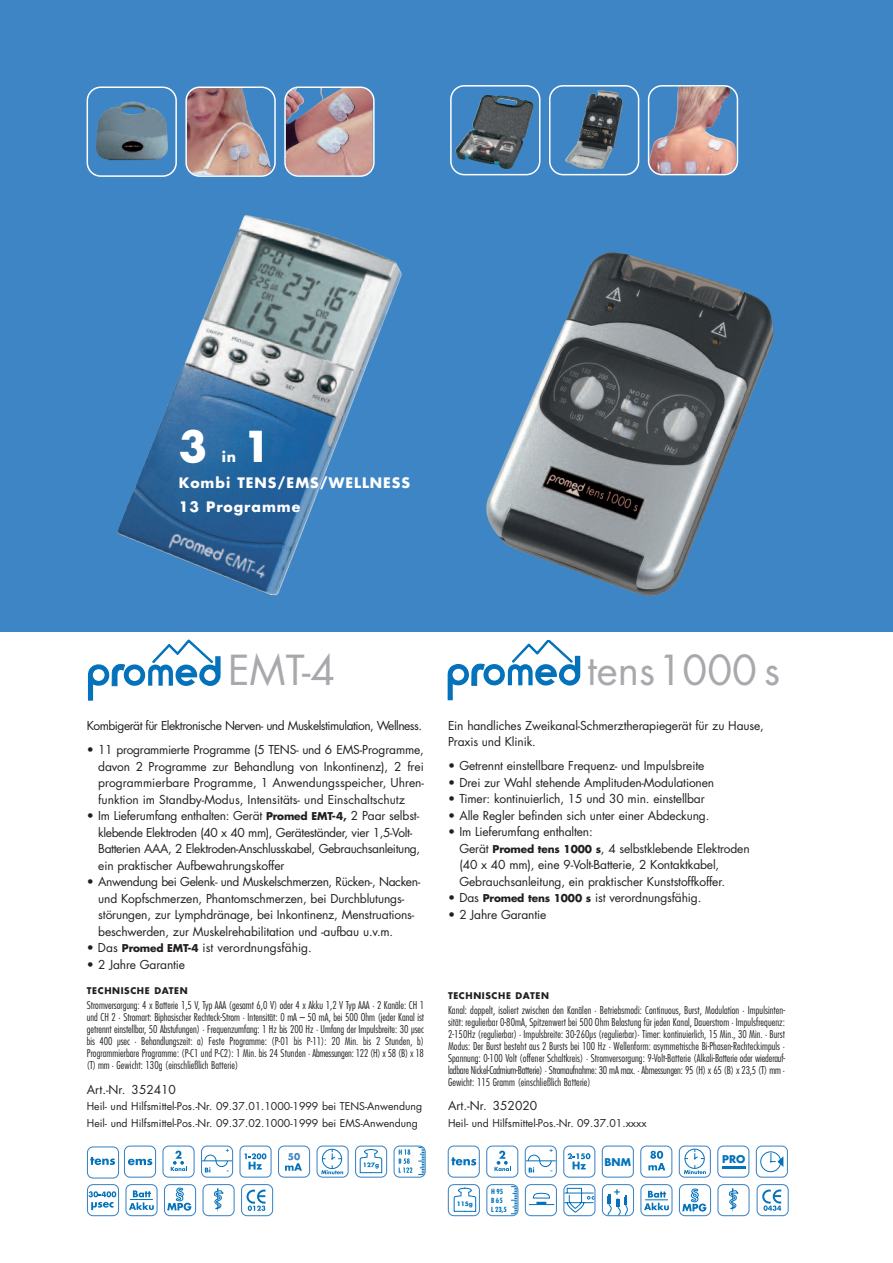
<style>
.page{position:relative;width:893px;height:1263px;background:#fff}
.page>*{position:absolute;margin:0;border:0;box-sizing:border-box;transform-origin:0 0}
.t1{font:700 41.4px "Futura";color:#fff}
.t2{font:40.35px "Futura";color:#a8a9ad}
.t3{font:700 14.1px/24.2px "Futura";letter-spacing:.07em;color:#fff}
.t4{font:12px/16.5px "Futura";letter-spacing:-.015em;color:#231f20}
.t5{font:12px "Futura";letter-spacing:-.045em;color:#231f20}
.t6{font:700 11.85px "Officina Sans";color:#0372bb}
.t7{font:300 condensed 10.5px/12px "Futura";letter-spacing:.01em;color:#231f20;text-align:justify}
.t8{font:10.5px/16.5px "Futura";color:#231f20}
.t9{font:700 10.35px "Futura";color:#0372bb}
.t10{font:700 9px "Futura";letter-spacing:.07em;color:#231f20}
.t11{font:700 9px "Futura";color:#3e85c5}
.t12{font:700 condensed 6.9px/9px "Futura";color:#0372bb}
.t13{font:700 6px "Futura";color:#0372bb}
.s1{font-weight:700;font-size:10.5px}
</style>
<div class="page">
<div style="left:0;top:0;width:893px;height:631px;background:#3e85c5"></div>
<img style="left:486px;top:252px;width:287px;height:344px">
<img style="left:117px;top:215px;width:285px;height:381px">
<svg style="left:448px;top:640px;width:132px;height:60px"></svg>
<svg style="left:486px;top:1184px;width:32px;height:32px"></svg>
<svg style="left:448px;top:1184px;width:32px;height:32px"></svg>
<svg style="left:525px;top:1184px;width:32px;height:32px"></svg>
<svg style="left:563px;top:1184px;width:32px;height:32px"></svg>
<svg style="left:602px;top:1184px;width:32px;height:32px"></svg>
<svg style="left:640px;top:1184px;width:32px;height:32px"></svg>
<svg style="left:679px;top:1184px;width:32px;height:32px"></svg>
<svg style="left:717px;top:1184px;width:33px;height:32px"></svg>
<svg style="left:757px;top:1184px;width:32px;height:32px"></svg>
<svg style="left:640px;top:1145px;width:32px;height:33px"></svg>
<svg style="left:679px;top:1145px;width:32px;height:33px"></svg>
<svg style="left:486px;top:1145px;width:32px;height:33px"></svg>
<svg style="left:448px;top:1145px;width:32px;height:33px"></svg>
<svg style="left:563px;top:1145px;width:32px;height:33px"></svg>
<svg style="left:525px;top:1145px;width:32px;height:33px"></svg>
<svg style="left:717px;top:1145px;width:32px;height:33px"></svg>
<svg style="left:756px;top:1145px;width:32px;height:33px"></svg>
<svg style="left:602px;top:1145px;width:32px;height:33px"></svg>
<svg style="left:88px;top:639px;width:132px;height:62px"></svg>
<svg style="left:549px;top:85px;width:90px;height:90px"></svg>
<svg style="left:450px;top:85px;width:90px;height:90px"></svg>
<svg style="left:648px;top:85px;width:90px;height:90px"></svg>
<svg style="left:185px;top:86px;width:91px;height:91px"></svg>
<svg style="left:87px;top:86px;width:90px;height:91px"></svg>
<svg style="left:284px;top:86px;width:91px;height:91px;background:#af969c"></svg>
<svg style="left:125px;top:1184px;width:33px;height:32px"></svg>
<svg style="left:87px;top:1184px;width:32px;height:32px"></svg>
<svg style="left:164px;top:1184px;width:32px;height:32px"></svg>
<svg style="left:202px;top:1184px;width:33px;height:32px"></svg>
<svg style="left:241px;top:1184px;width:32px;height:32px"></svg>
<svg style="left:278px;top:1145px;width:32px;height:33px"></svg>
<svg style="left:316px;top:1145px;width:33px;height:33px"></svg>
<svg style="left:87px;top:1145px;width:69px;height:33px"></svg>
<svg style="left:201px;top:1145px;width:32px;height:33px"></svg>
<svg style="left:162px;top:1145px;width:33px;height:33px"></svg>
<svg style="left:355px;top:1145px;width:32px;height:33px"></svg>
<svg style="left:394px;top:1145px;width:32px;height:33px"></svg>
<svg style="left:239px;top:1145px;width:33px;height:33px"></svg>
<div style="left:286px;top:1148px;width:16px;height:13px;background:#fff"></div>
<h1 class="t1" style="left:179px;top:428px;width:30px">3</h1>
<h1 class="t1" style="left:243px;top:428px;width:30px">1</h1>
<p class="t3" style="left:179px;top:472px;width:233px">Kombi TENS/EMS/WELLNESS<br>13 Programme</p>
<p class="t3" style="left:222px;top:446px;width:16px">in</p>
<h2 class="t2" style="left:228px;top:652px;width:109px">EMT-4</h2>
<p class="t5" style="left:87px;top:720px;width:337px">Kombigerät für Elektronische Nerven- und Muskelstimulation, Wellness.</p>
<p class="t4" style="left:98px;top:743px;width:327px;text-align:justify;text-indent:-11px">• 11 programmierte Programme (5 TENS- und 6 EMS-Programme, davon 2 Programme zur Behandlung von Inkontinenz), 2 frei programmierbare Programme, 1 Anwendungsspeicher, Uhren&shy;funktion im Standby-Modus, Intensitäts- und Einschaltschutz</p>
<p class="t4" style="left:98px;top:809px;width:323px;text-indent:-11px">• Im Lieferumfang enthalten: Gerät <span class="s1">Promed EMT-4,</span> 2 Paar selbst&shy;klebende Elektroden (40 x 40 mm), Geräteständer, vier 1,5-Volt-Batterien AAA, 2 Elektroden-Anschlusskabel, Gebrauchsanleitung, ein praktischer Aufbewahrungskoffer</p>
<p class="t4" style="left:98px;top:875px;width:323px;text-indent:-11px">• Anwendung bei Gelenk- und Muskelschmerzen, Rücken-, Nacken&shy;und Kopfschmerzen, Phantomschmerzen, bei Durchblutungs&shy;störungen, zur Lymphdränage, bei Inkontinenz, Menstruations&shy;beschwerden, zur Muskelrehabilitation und -aufbau u.v.m.</p>
<p class="t4" style="left:87px;top:941px;width:227px">• Das <span class="s1">Promed EMT-4</span> ist verordnungsfähig.</p>
<p class="t4" style="left:87px;top:957px;width:100px">• 2 Jahre Garantie</p>
<p class="t10" style="left:87px;top:987px;width:102px">TECHNISCHE DATEN</p>
<p class="t7" style="left:87px;top:1000px;width:339px">Stromversorgung: 4 x Batterie 1,5 V, Typ AAA (gesamt 6,0 V) oder 4 x Akku 1,2 V Typ AAA · 2 Kanäle: CH 1 und CH 2 · Stromart: Biphasischer Rechteck-Strom · Intensität: 0 mA – 50 mA, bei 500 Ohm (jeder Kanal ist getrennt einstellbar, 50 Abstufungen) · Frequenzumfang: 1 Hz bis 200 Hz · Umfang der Impulsbreite: 30 µsec bis 400 µsec · Behandlungszeit: a) Feste Programme: (P-01 bis P-11): 20 Min. bis 2 Stunden, b)<br>Programmierbare Programme: (P-C1 und P-C2): 1 Min. bis 24 Stunden · Abmessungen: 122 (H) x 58 (B) x 18 (T) mm · Gewicht: 130g (einschließlich Batterie)</p>
<p class="t4" style="left:87px;top:1082px;width:91px">Art.-Nr. 352410</p>
<p class="t8" style="left:87px;top:1099px;width:337px">Heil- und Hilfsmittel-Pos.-Nr. 09.37.01.1000-1999 bei TENS-Anwendung<br>Heil- und Hilfsmittel-Pos.-Nr. 09.37.02.1000-1999 bei EMS-Anwendung</p>
<p class="t11" style="left:288px;top:1152px;width:14px">50</p>
<h2 class="t2" style="left:587px;top:652px;width:194px">tens1000 s</h2>
<p class="t4" style="left:448px;top:718px;width:317px">Ein handliches Zweikanal-Schmerztherapiegerät für zu Hause,<br>Praxis und Klinik.</p>
<p class="t4" style="left:448px;top:759px;width:258px">• Getrennt einstellbare Frequenz- und Impulsbreite</p>
<p class="t4" style="left:448px;top:775px;width:268px">• Drei zur Wahl stehende Amplituden-Modulationen</p>
<p class="t4" style="left:448px;top:792px;width:258px">• Timer: kontinuierlich, 15 und 30 min. einstellbar</p>
<p class="t4" style="left:448px;top:808px;width:263px">• Alle Regler befinden sich unter einer Abdeckung.</p>
<p class="t4" style="left:459px;top:825px;width:292px;text-indent:-11px">• Im Lieferumfang enthalten:<br>Gerät <span class="s1">Promed tens 1000 s</span>, 4 selbstklebende Elektroden (40 x 40 mm), eine 9-Volt-Batterie, 2 Kontaktkabel, Gebrauchsanleitung, ein praktischer Kunststoffkoffer.</p>
<p class="t4" style="left:448px;top:891px;width:255px">• Das <span class="s1">Promed tens 1000 s</span> ist verordnungsfähig.</p>
<p class="t4" style="left:448px;top:907px;width:100px">• 2 Jahre Garantie</p>
<p class="t10" style="left:448px;top:991px;width:102px">TECHNISCHE DATEN</p>
<p class="t7" style="left:448px;top:1005px;width:339px">Kanal: doppelt, isoliert zwischen den Kanälen · Betriebsmodi: Continuous, Burst, Modulation · Impulsinten&shy;sität: regulierbar 0-80mA, Spitzenwert bei 500 Ohm Belastung für jeden Kanal, Dauerstrom · Impulsfrequenz:<br>2-150Hz (regulierbar) · Impulsbreite: 30-260µs (regulierbar)· Timer: kontinuierlich, 15 Min., 30 Min. · Burst Modus: Der Burst besteht aus 2 Bursts bei 100 Hz · Wellenform: asymmetrische Bi-Phasen-Rechteckimpuls · Spannung: 0-100 Volt (offener Schaltkreis) · Stromversorgung: 9-Volt-Batterie (Alkali-Batterie oder wiederauf&shy;ladbare Nickel-Cadmium-Batterie) · Stromaufnahme: 30 mA max. · Abmessungen: 95 (H) x 65 (B) x 23,5 (T) mm · Gewicht: 115 Gramm (einschließlich Batterie)</p>
<p class="t4" style="left:448px;top:1099px;width:91px">Art.-Nr. 352020</p>
<p class="t8" style="left:448px;top:1116px;width:200px">Heil- und Hilfsmittel-Pos.-Nr. 09.37.01.xxxx</p>
<p class="t13" style="left:457px;top:1201px;width:18px">115g</p>
<p class="t12" style="left:491px;top:1187px;width:17px">H 95<br>B 65<br>L 23,5</p>
<p class="t9" style="left:604px;top:1157px;width:28px">BNM</p>
<p class="t9" style="left:722px;top:1154px;width:25px">PRO</p>
<p class="t6" style="left:614px;top:1186px;width:8px">+</p>
</div>
